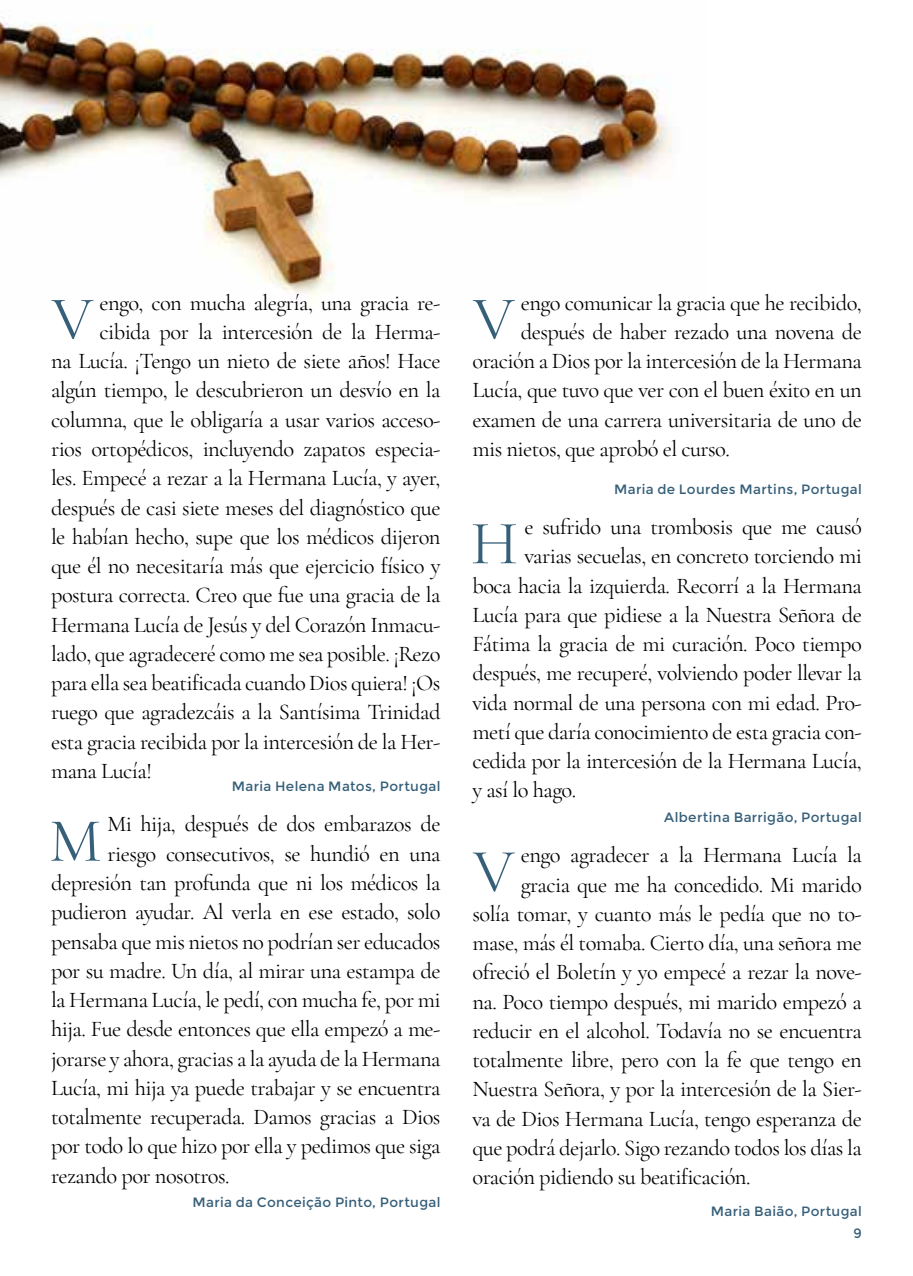
<style>
.page{position:relative;width:913px;height:1276px;background:#fff}
.page>*{position:absolute;margin:0;border:0;box-sizing:border-box;transform-origin:0 0}
.t1{font:62.32px "Cormorant Garamond";color:#365f79}
.t2{font:22.5px "Cormorant Garamond";letter-spacing:-.025em;color:#000}
.t3{font:13.5px "Montserrat";letter-spacing:.025em;color:#365f79}
</style>
<div class="page">
<img style="left:0;top:17px;width:672px;height:280px">
<h1 class="t1" style="left:52px;top:281px;width:43px">V</h1>
<p class="t2" style="left:99px;top:289px;width:342px">engo, con mucha alegría, una gracia re-</p>
<p class="t2" style="left:99px;top:318px;width:342px">cibida por la intercesión de la Herma-</p>
<p class="t2" style="left:51px;top:347px;width:391px">na Lucía. ¡Tengo un nieto de siete años! Hace</p>
<p class="t2" style="left:51px;top:376px;width:391px">algún tiempo, le descubrieron un desvío en la</p>
<p class="t2" style="left:51px;top:406px;width:391px">columna, que le obligaría a usar varios acceso-</p>
<p class="t2" style="left:51px;top:435px;width:391px">rios ortopédicos, incluyendo zapatos especia-</p>
<p class="t2" style="left:51px;top:464px;width:391px">les. Empecé a rezar a la Hermana Lucía, y ayer,</p>
<p class="t2" style="left:51px;top:493px;width:391px">después de casi siete meses del diagnóstico que</p>
<p class="t2" style="left:51px;top:523px;width:391px">le habían hecho, supe que los médicos dijeron</p>
<p class="t2" style="left:51px;top:552px;width:391px">que él no necesitaría más que ejercicio físico y</p>
<p class="t2" style="left:51px;top:581px;width:391px">postura correcta. Creo que fue una gracia de la</p>
<p class="t2" style="left:51px;top:610px;width:391px">Hermana Lucía de Jesús y del Corazón Inmacu-</p>
<p class="t2" style="left:51px;top:640px;width:391px">lado, que agradeceré como me sea posible. ¡Rezo</p>
<p class="t2" style="left:51px;top:669px;width:391px">para ella sea beatificada cuando Dios quiera! ¡Os</p>
<p class="t2" style="left:51px;top:698px;width:391px">ruego que agradezcáis a la Santísima Trinidad</p>
<p class="t2" style="left:51px;top:727px;width:391px">esta gracia recibida por la intercesión de la Her-</p>
<p class="t2" style="left:51px;top:757px;width:102px">mana Lucía!</p>
<p class="t3" style="left:232px;top:779px;width:210px">Maria Helena Matos, Portugal</p>
<h1 class="t1" style="left:49px;top:803px;width:54px">M</h1>
<p class="t2" style="left:107px;top:810px;width:334px">Mi hija, después de dos embarazos de</p>
<p class="t2" style="left:107px;top:840px;width:334px">riesgo consecutivos, se hundió en una</p>
<p class="t2" style="left:51px;top:869px;width:391px">depresión tan profunda que ni los médicos la</p>
<p class="t2" style="left:51px;top:898px;width:391px">pudieron ayudar. Al verla en ese estado, solo</p>
<p class="t2" style="left:51px;top:927px;width:391px">pensaba que mis nietos no podrían ser educados</p>
<p class="t2" style="left:51px;top:957px;width:391px">por su madre. Un día, al mirar una estampa de</p>
<p class="t2" style="left:51px;top:986px;width:391px">la Hermana Lucía, le pedí, con mucha fe, por mi</p>
<p class="t2" style="left:51px;top:1015px;width:391px">hija. Fue desde entonces que ella empezó a me-</p>
<p class="t2" style="left:51px;top:1044px;width:391px">jorarse y ahora, gracias a la ayuda de la Hermana</p>
<p class="t2" style="left:51px;top:1074px;width:391px">Lucía, mi hija ya puede trabajar y se encuentra</p>
<p class="t2" style="left:51px;top:1103px;width:391px">totalmente recuperada. Damos gracias a Dios</p>
<p class="t2" style="left:51px;top:1132px;width:391px">por todo lo que hizo por ella y pedimos que siga</p>
<p class="t2" style="left:51px;top:1161px;width:180px">rezando por nosotros.</p>
<p class="t3" style="left:192px;top:1194px;width:249px">Maria da Conceição Pinto, Portugal</p>
<h1 class="t1" style="left:473px;top:281px;width:43px">V</h1>
<p class="t2" style="left:520px;top:289px;width:342px">engo comunicar la gracia que he recibido,</p>
<p class="t2" style="left:520px;top:318px;width:342px">después de haber rezado una novena de</p>
<p class="t2" style="left:472px;top:347px;width:391px">oración a Dios por la intercesión de la Hermana</p>
<p class="t2" style="left:472px;top:376px;width:391px">Lucía, que tuvo que ver con el buen éxito en un</p>
<p class="t2" style="left:472px;top:406px;width:391px">examen de una carrera universitaria de uno de</p>
<p class="t2" style="left:472px;top:435px;width:259px">mis nietos, que aprobó el curso.</p>
<p class="t3" style="left:614px;top:481px;width:249px">Maria de Lourdes Martins, Portugal</p>
<h1 class="t1" style="left:470px;top:505px;width:49px">H</h1>
<p class="t2" style="left:524px;top:513px;width:339px">e sufrido una trombosis que me causó</p>
<p class="t2" style="left:524px;top:542px;width:339px">varias secuelas, en concreto torciendo mi</p>
<p class="t2" style="left:472px;top:572px;width:391px">boca hacia la izquierda. Recorrí a la Hermana</p>
<p class="t2" style="left:472px;top:601px;width:391px">Lucía para que pidiese a la Nuestra Señora de</p>
<p class="t2" style="left:472px;top:630px;width:391px">Fátima la gracia de mi curación. Poco tiempo</p>
<p class="t2" style="left:472px;top:659px;width:391px">después, me recuperé, volviendo poder llevar la</p>
<p class="t2" style="left:472px;top:689px;width:391px">vida normal de una persona con mi edad. Pro-</p>
<p class="t2" style="left:472px;top:718px;width:391px">metí que daría conocimiento de esta gracia con-</p>
<p class="t2" style="left:472px;top:747px;width:391px">cedida por la intercesión de la Hermana Lucía,</p>
<p class="t2" style="left:472px;top:776px;width:105px">y así lo hago.</p>
<p class="t3" style="left:664px;top:809px;width:199px">Albertina Barrigão, Portugal</p>
<h1 class="t1" style="left:473px;top:833px;width:43px">V</h1>
<p class="t2" style="left:520px;top:841px;width:342px">engo agradecer a la Hermana Lucía la</p>
<p class="t2" style="left:520px;top:870px;width:342px">gracia que me ha concedido. Mi marido</p>
<p class="t2" style="left:472px;top:900px;width:391px">solía tomar, y cuanto más le pedía que no to-</p>
<p class="t2" style="left:472px;top:929px;width:391px">mase, más él tomaba. Cierto día, una señora me</p>
<p class="t2" style="left:472px;top:958px;width:391px">ofreció el Boletín y yo empecé a rezar la nove-</p>
<p class="t2" style="left:472px;top:987px;width:391px">na. Poco tiempo después, mi marido empezó a</p>
<p class="t2" style="left:472px;top:1017px;width:391px">reducir en el alcohol. Todavía no se encuentra</p>
<p class="t2" style="left:472px;top:1046px;width:391px">totalmente libre, pero con la fe que tengo en</p>
<p class="t2" style="left:472px;top:1075px;width:391px">Nuestra Señora, y por la intercesión de la Sier-</p>
<p class="t2" style="left:472px;top:1104px;width:391px">va de Dios Hermana Lucía, tengo esperanza de</p>
<p class="t2" style="left:472px;top:1134px;width:391px">que podrá dejarlo. Sigo rezando todos los días la</p>
<p class="t2" style="left:472px;top:1163px;width:279px">oración pidiendo su beatificación.</p>
<p class="t3" style="left:710px;top:1203px;width:152px">Maria Baião, Portugal</p>
<p class="t3" style="left:853px;top:1225px;width:10px">9</p>
</div>
